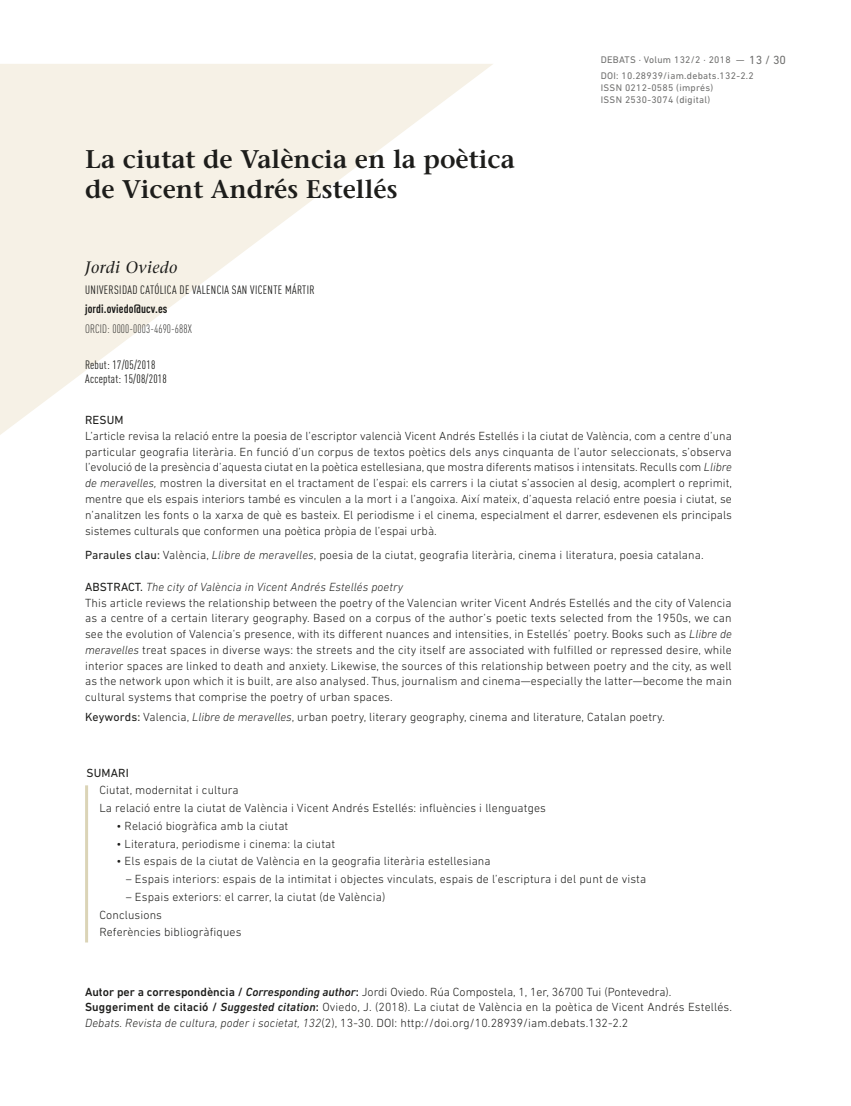
<style>
.page{position:relative;width:851px;height:1106px;background:#fff}
.page>*{position:absolute;margin:0;border:0;box-sizing:border-box;transform-origin:0 0}
.TITULO_DOSSIER{font:600 25.5px/30px "Stone Serif";color:#1d1d1b}
.t1{font:italic 16.5px "Stone Serif";letter-spacing:.03em;color:#1d1d1b}
.TEXTO_RESUM{font:300 12px/15.8px "DIN Next LT Pro";letter-spacing:.01em;color:#1d1d1b;text-align:justify}
.SUMARI{font:300 12px "DIN Next LT Pro";letter-spacing:.01em;color:#1d1d1b}
.SUMARI_guion-dins-bo{font:300 12px "DIN Next LT Pro";letter-spacing:.01em;color:#1d1d1b}
.SUMARI_boliche{font:300 12px "DIN Next LT Pro";letter-spacing:.01em;color:#1d1d1b}
.t2{font:condensed 12px "DIN Pro";letter-spacing:.03em;color:#1d1d1b}
.TITULO_RESUM{font:italic 300 12px "DIN Next LT Pro";letter-spacing:.01em;color:#1d1d1b}
.t3{font:300 condensed 12px "DIN Pro";letter-spacing:.01em;color:#1d1d1b}
.t4{font:700 condensed 12px "DIN Pro";letter-spacing:.01em;color:#1d1d1b}
.SUMARI-2{font:12px "DIN Next LT Pro";letter-spacing:.01em;color:#1d1d1b}
.TITULO_RESUM-2{font:12px "DIN Next LT Pro";letter-spacing:.01em;color:#1d1d1b}
.t5{font:12px "DIN Next LT Pro";color:#70706f}
.t6{font:9.75px "DIN Next LT Pro";letter-spacing:.03em;color:#70706f}
.s1{font-style:italic}
.s2{font-weight:400}
.s3{font-weight:400;font-style:normal}
.s4{font-weight:500}
.s5{font-weight:500;font-style:italic}
</style>
<div class="page">
<svg style="left:0;top:64px;width:493px;height:371px;fill:#f8f4ed"></svg>
<hr style="left:85px;top:785px;width:3px;height:157px;background:#dbd4b7">
<p class="TITULO_DOSSIER" style="left:85px;top:144px;width:431px">La ciutat de València en la poètica de Vicent Andrés Estellés</p>
<p class="t6" style="left:736px;top:54px;width:10px">—</p>
<p class="t5" style="left:749px;top:53px;width:38px">13 / 30</p>
<p class="t6" style="left:600px;top:54px;width:131px">DEBATS · Volum 132/2 · 2018</p>
<p class="t6" style="left:600px;top:70px;width:154px">DOI: 10.28939/iam.debats.132-2.2</p>
<p class="t6" style="left:600px;top:82px;width:114px">ISSN 0212‑0585 (imprés)</p>
<p class="t6" style="left:600px;top:94px;width:111px">ISSN 2530‑3074 (digital)</p>
<p class="t1" style="left:85px;top:258px;width:94px">Jordi Oviedo</p>
<p class="t2" style="left:85px;top:281px;width:231px">UNIVERSIDAD CATÓLICA DE VALENCIA SAN VICENTE MÁRTIR</p>
<p class="t4" style="left:85px;top:300px;width:84px">jordi.oviedo@ucv.es</p>
<p class="t3" style="left:85px;top:320px;width:108px">ORCID: 0000-0003-4690-688X</p>
<p class="t2" style="left:85px;top:355px;width:72px">Rebut: 17/05/2018</p>
<p class="t2" style="left:85px;top:370px;width:83px">Acceptat: 15/08/2018</p>
<p class="TITULO_RESUM-2" style="left:85px;top:413px;width:40px">RESUM</p>
<p class="TEXTO_RESUM" style="left:85px;top:428px;width:648px">L’article revisa la relació entre la poesia de l’escriptor valencià Vicent Andrés Estellés i la ciutat de València, com a centre d’una particular geografia literària. En funció d’un corpus de textos poètics dels anys cinquanta de l’autor seleccionats, s’observa l’evolució de la presència d’aquesta ciutat en la poètica estellesiana, que mostra diferents matisos i intensitats. Reculls com <span class="s1">Llibre de meravelles,</span> mostren la diversitat en el tractament de l’espai: els carrers i la ciutat s’associen al desig, acomplert o reprimit, mentre que els espais interiors també es vinculen a la mort i a l’angoixa. Així mateix, d’aquesta relació entre poesia i ciutat, se n’analitzen les fonts o la xarxa de què es basteix. El periodisme i el cinema, especialment el darrer, esdevenen els principals sistemes culturals que conformen una poètica pròpia de l’espai urbà.</p>
<p class="TEXTO_RESUM" style="left:85px;top:546px;width:620px"><span class="s2">Paraules clau:</span> València, <span class="s1">Llibre de meravelles</span>, poesia de la ciutat, geografia literària, cinema i literatura, poesia catalana.</p>
<p class="TITULO_RESUM" style="left:85px;top:580px;width:319px"><span class="s3">ABSTRACT.</span> The city of València in Vicent Andrés Estellés poetry</p>
<p class="TEXTO_RESUM" style="left:85px;top:594px;width:648px">This article reviews the relationship between the poetry of the Valencian writer Vicent Andrés Estellés and the city of Valencia as a centre of a certain literary geography. Based on a corpus of the author’s poetic texts selected from the 1950s, we can see the evolution of Valencia’s presence, with its different nuances and intensities, in Estellés’ poetry. Books such as <span class="s1">Llibre de meravelles</span> treat spaces in diverse ways: the streets and the city itself are associated with fulfilled or repressed desire, while interior spaces are linked to death and anxiety. Likewise, the sources of this relationship between poetry and the city, as well as the network upon which it is built, are also analysed. Thus, journalism and cinema—especially the latter—become the main cultural systems that comprise the poetry of urban spaces.</p>
<p class="TEXTO_RESUM" style="left:85px;top:709px;width:581px"><span class="s2">Keywords:</span> Valencia, <span class="s1">Llibre de meravelles</span>, urban poetry, literary geography, cinema and literature, Catalan poetry.</p>
<p class="SUMARI-2" style="left:87px;top:766px;width:44px">SUMARI</p>
<p class="SUMARI" style="left:99px;top:783px;width:141px">Ciutat, modernitat i cultura</p>
<p class="SUMARI" style="left:99px;top:801px;width:448px">La relació entre la ciutat de València i Vicent Andrés Estellés: influències i llenguatges</p>
<p class="SUMARI_boliche" style="left:116px;top:819px;width:173px">• Relació biogràfica amb la ciutat</p>
<p class="SUMARI_boliche" style="left:116px;top:836px;width:220px">• Literatura, periodisme i cinema: la ciutat</p>
<p class="SUMARI_boliche" style="left:116px;top:854px;width:376px">• Els espais de la ciutat de València en la geografia literària estellesiana</p>
<p class="SUMARI_guion-dins-bo" style="left:126px;top:872px;width:522px">– Espais interiors: espais de la intimitat i objectes vinculats, espais de l’escriptura i del punt de vista</p>
<p class="SUMARI_guion-dins-bo" style="left:126px;top:890px;width:261px">– Espais exteriors: el carrer, la ciutat (de València)</p>
<p class="SUMARI" style="left:99px;top:907px;width:64px">Conclusions</p>
<p class="SUMARI" style="left:99px;top:925px;width:144px">Referències bibliogràfiques</p>
<p class="TEXTO_RESUM" style="left:85px;top:983px;width:588px"><span class="s4">Autor per a correspondència /</span> <span class="s5">Corresponding author</span><span class="s4">:</span> Jordi Oviedo. Rúa Compostela, 1, 1er, 36700 Tui (Pontevedra).</p>
<p class="TEXTO_RESUM" style="left:85px;top:999px;width:648px"><span class="s4">Suggeriment de citació /</span> <span class="s5">Suggested citation</span><span class="s4">:</span> Oviedo, J. (2018). La ciutat de València en la poètica de Vicent Andrés Estellés.<br><span class="s1">Debats. Revista de cultura, poder i societat, 132</span>(2), 13-30. DOI: http://doi.org/10.28939/iam.debats.132-2.2</p>
</div>
